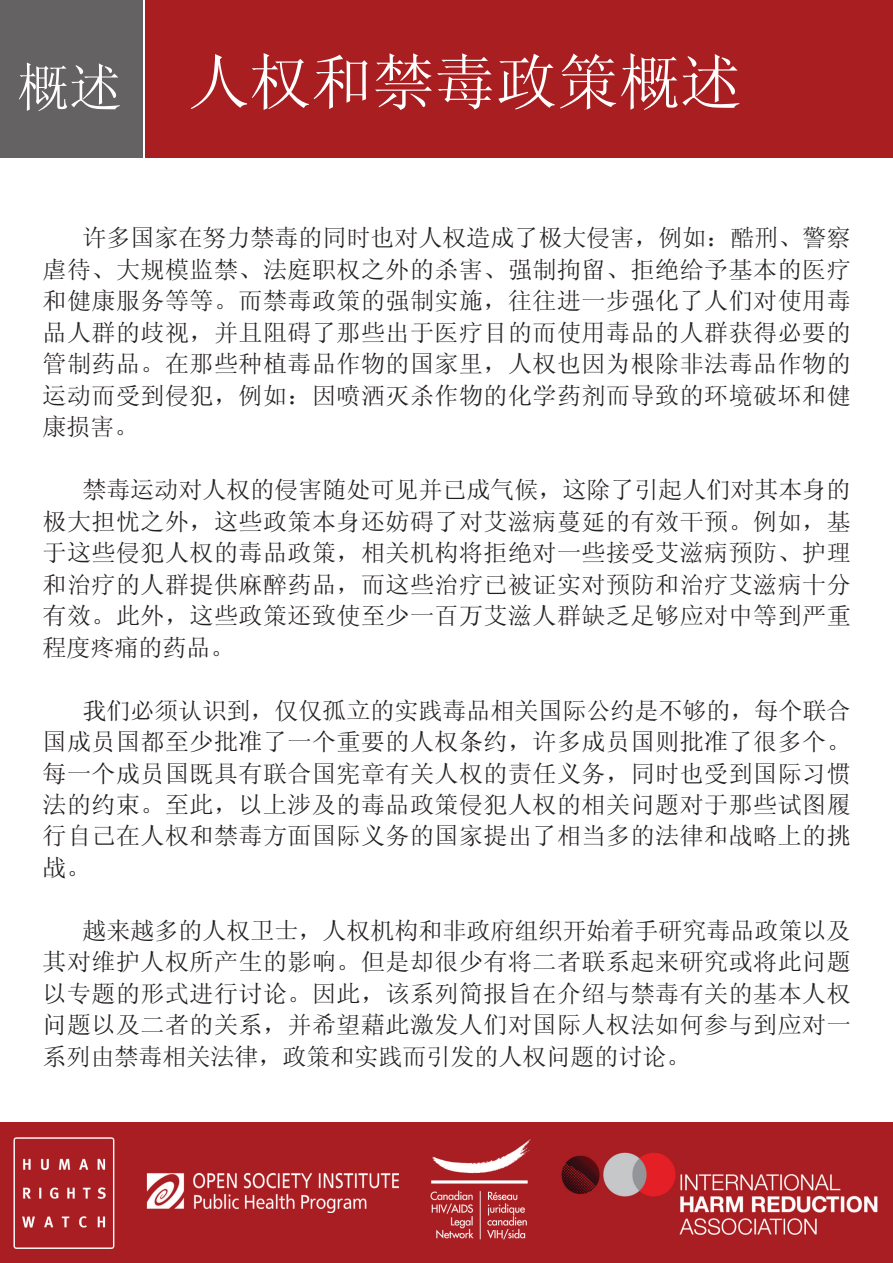
<style>
.page{position:relative;width:893px;height:1263px;background:#fff}
.page>*{position:absolute;margin:0;border:0;box-sizing:border-box;transform-origin:0 0}
.t1{font:61.5px "Sim Sun";color:#fff}
.t2{font:52.5px "Sim Sun";color:#fff}
.t3{font:24px/31.5px "Sim Sun";letter-spacing:.02em;color:#231f20;text-align:justify}
</style>
<div class="page">
<div style="left:146px;top:0;width:747px;height:157px;background:#a91e21"></div>
<div style="left:0;top:0;width:143px;height:157px;background:#656263"></div>
<img style="left:0;top:1123px;width:893px;height:140px">
<h2 class="t2" style="left:17px;top:61px;width:106px">概述</h2>
<h1 class="t1" style="left:188px;top:51px;width:555px">人权和禁毒政策概述</h1>
<p class="t3" style="left:43px;top:222px;width:810px;text-indent:40px">许多国家在努力禁毒的同时也对人权造成了极大侵害，例如：酷刑、警察虐待、大规模监禁、法庭职权之外的杀害、强制拘留、拒绝给予基本的医疗和健康服务等等。而禁毒政策的强制实施，往往进一步强化了人们对使用毒品人群的歧视，并且阻碍了那些出于医疗目的而使用毒品的人群获得必要的管制药品。在那些种植毒品作物的国家里，人权也因为根除非法毒品作物的运动而受到侵犯，例如：因喷洒灭杀作物的化学药剂而导致的环境破坏和健康损害。</p>
<p class="t3" style="left:43px;top:474px;width:810px;text-indent:40px">禁毒运动对人权的侵害随处可见并已成气候，这除了引起人们对其本身的极大担忧之外，这些政策本身还妨碍了对艾滋病蔓延的有效干预。例如，基于这些侵犯人权的毒品政策，相关机构将拒绝对一些接受艾滋病预防、护理和治疗的人群提供麻醉药品，而这些治疗已被证实对预防和治疗艾滋病十分有效。此外，这些政策还致使至少一百万艾滋人群缺乏足够应对中等到严重程度疼痛的药品。</p>
<p class="t3" style="left:43px;top:694px;width:810px;text-indent:40px">我们必须认识到，仅仅孤立的实践毒品相关国际公约是不够的，每个联合国成员国都至少批准了一个重要的人权条约，许多成员国则批准了很多个。每一个成员国既具有联合国宪章有关人权的责任义务，同时也受到国际习惯法的约束。至此，以上涉及的毒品政策侵犯人权的相关问题对于那些试图履行自己在人权和禁毒方面国际义务的国家提出了相当多的法律和战略上的挑战。</p>
<p class="t3" style="left:43px;top:915px;width:810px;text-indent:40px">越来越多的人权卫士，人权机构和非政府组织开始着手研究毒品政策以及其对维护人权所产生的影响。但是却很少有将二者联系起来研究或将此问题以专题的形式进行讨论。因此，该系列简报旨在介绍与禁毒有关的基本人权问题以及二者的关系，并希望藉此激发人们对国际人权法如何参与到应对一系列由禁毒相关法律，政策和实践而引发的人权问题的讨论。</p>
</div>
